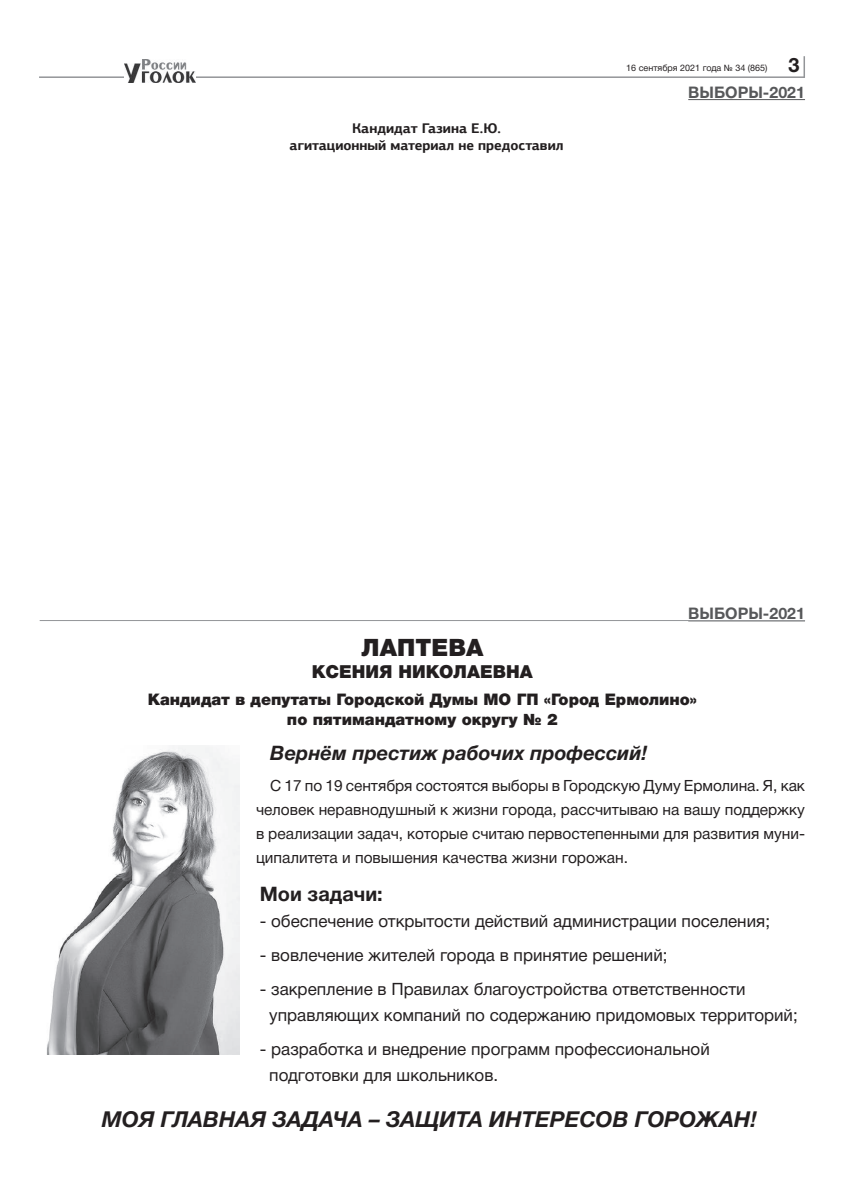
<style>
.page{position:relative;width:842px;height:1191px;background:#fff}
.page>*{position:absolute;margin:0;border:0;box-sizing:border-box;transform-origin:0 0}
.t1{font:900 24px "Helvetica Neue Cyr";color:#231f20}
.t2{font:italic 700 22px "Helvetica Neue Cyr";color:#231f20}
.t3{font:italic 700 20px "Helvetica Neue Cyr";color:#231f20}
.t4{font:700 20px "Helvetica Neue Cyr";color:#231f20}
.t5{font:900 18px "Helvetica Neue Cyr";color:#231f20}
.t6{font:17px/26px "Helvetica Neue Cyr";color:#231f20}
.t7{font:900 16px/20px "Helvetica Neue Cyr";color:#231f20;text-align:center}
.t8{font:700 16px "Helvetica Neue Cyr";color:#57585a}
.t9{font:15.5px/24px "Helvetica Neue Cyr";color:#231f20;text-align:justify}
.t10{font:700 14px/16.8px "PF Agora Sans Pro";color:#231f20;text-align:center}
.t11{font:9px "Helvetica Neue Cyr";color:#231f20}
</style>
<div class="page">
<hr style="left:39px;top:76px;width:765px;height:2px;background:#939598">
<svg style="left:804px;top:56px;width:1px;height:22px"></svg>
<img style="left:125px;top:60px;width:71px;height:23px">
<hr style="left:688px;top:99px;width:117px;height:1px;background:#57585a">
<hr style="left:40px;top:620px;width:765px;height:1px;background:#939598">
<img style="left:46px;top:746px;width:194px;height:308px">
<p class="t10" style="left:290px;top:121px;width:275px">Кандидат Газина Е.Ю.<br>агитационный материал не предоставил</p>
<p class="t11" style="left:626px;top:63px;width:143px">16 сентября 2021 года № 34 (865)</p>
<p class="t4" style="left:788px;top:54px;width:13px">3</p>
<p class="t8" style="left:688px;top:84px;width:118px">ВЫБОРЫ-2021</p>
<p class="t8" style="left:688px;top:605px;width:118px">ВЫБОРЫ-2021</p>
<h1 class="t1" style="left:361px;top:639px;width:124px">ЛАПТЕВА</h1>
<p class="t5" style="left:312px;top:665px;width:223px">КСЕНИЯ НИКОЛАЕВНА</p>
<p class="t7" style="left:148px;top:691px;width:551px">Кандидат в депутаты Городской Думы МО ГП «Город Ермолино» по пятимандатному округу № 2</p>
<p class="t3" style="left:270px;top:742px;width:379px">Вернём престиж рабочих профессий!</p>
<p class="t9" style="left:256px;top:774px;width:550px;text-indent:14px">С 17 по 19 сентября состоятся выборы в Городскую Думу Ермолина. Я, как человек неравнодушный к жизни города, рассчитываю на вашу поддержку в реализации задач, которые считаю первостепенными для развития муни&shy;ципалитета и повышения качества жизни горожан.</p>
<p class="t4" style="left:260px;top:883px;width:124px">Мои задачи:</p>
<p class="t6" style="left:260px;top:908px;width:512px">- обеспечение открытости действий администрации поселения;</p>
<p class="t6" style="left:260px;top:942px;width:409px">- вовлечение жителей города в принятие решений;</p>
<p class="t6" style="left:269px;top:976px;width:530px;text-indent:-9px">- закрепление в Правилах благоустройства ответственности управляющих компаний по содержанию придомовых территорий;</p>
<p class="t6" style="left:269px;top:1036px;width:442px;text-indent:-9px">- разработка и внедрение программ профессиональной подготовки для школьников.</p>
<p class="t2" style="left:102px;top:1107px;width:657px">МОЯ ГЛАВНАЯ ЗАДАЧА – ЗАЩИТА ИНТЕРЕСОВ ГОРОЖАН!</p>
</div>
